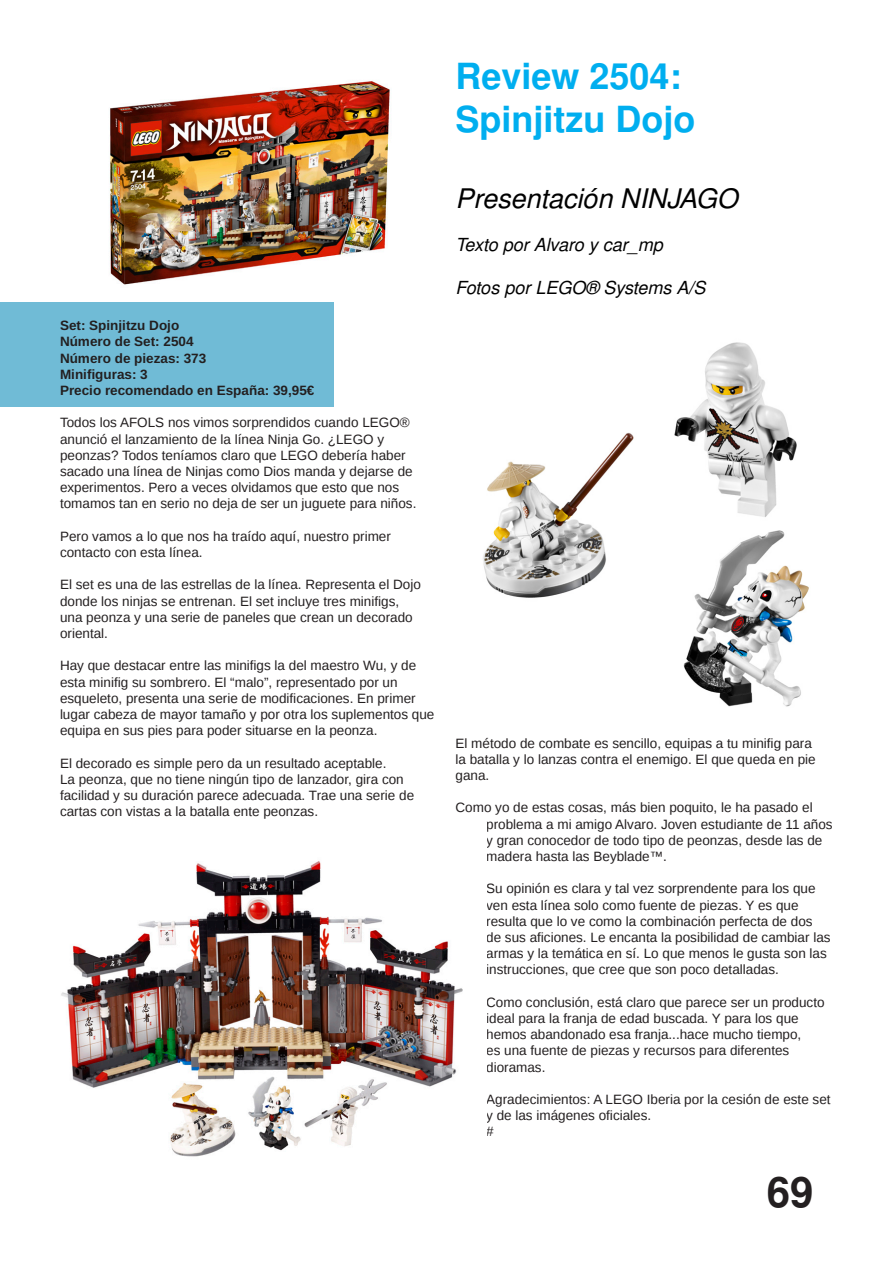
<style>
.page{position:relative;width:893px;height:1263px;background:#fff}
.page>*{position:absolute;margin:0;border:0;box-sizing:border-box;transform-origin:0 0}
.t1{font:700 42px "Free Sans";color:#231f20}
.t2{font:700 36px/43.2px "Free Sans";color:#00aeef}
.t3{font:italic 27px "Free Sans";color:#000}
.t4{font:italic 18px "Free Sans";color:#000}
.t5{font:13.5px/16.2px "Liberation Sans";color:#231f20}
.t6{font:700 13.5px/16.2px "Liberation Sans";color:#231f20}
</style>
<div class="page">
<img style="left:110px;top:81px;width:280px;height:231px">
<div style="left:0;top:302px;width:333px;height:105px;background:#70bbd6"></div>
<img style="left:61px;top:861px;width:402px;height:296px">
<img style="left:483px;top:432px;width:151px;height:166px">
<img style="left:683px;top:530px;width:126px;height:177px">
<img style="left:674px;top:342px;width:123px;height:175px">
<p class="t6" style="left:60px;top:317px;width:256px">Set: Spinjitzu Dojo<br>Número de Set: 2504<br>Número de piezas: 373<br>Minifiguras: 3<br>Precio recomendado en España: 39,95€</p>
<p class="t5" style="left:60px;top:415px;width:358px">Todos los AFOLS nos vimos sorprendidos cuando LEGO® anunció el lanzamiento de la línea Ninja Go. ¿LEGO y peonzas? Todos teníamos claro que LEGO debería haber sacado una línea de Ninjas como Dios manda y dejarse de experimentos. Pero a veces olvidamos que esto que nos tomamos tan en serio no deja de ser un juguete para niños.</p>
<p class="t5" style="left:60px;top:528px;width:332px">Pero vamos a lo que nos ha traído aquí, nuestro primer contacto con esta línea.</p>
<p class="t5" style="left:60px;top:577px;width:362px">El set es una de las estrellas de la línea. Representa el Dojo donde los ninjas se entrenan. El set incluye tres minifigs, una peonza y una serie de paneles que crean un decorado oriental.</p>
<p class="t5" style="left:60px;top:658px;width:376px">Hay que destacar entre las minifigs la del maestro Wu, y de esta minifig su sombrero. El “malo”, representado por un esqueleto, presenta una serie de modificaciones. En primer lugar cabeza de mayor tamaño y por otra los suplementos que equipa en sus pies para poder situarse en la peonza.</p>
<p class="t5" style="left:60px;top:755px;width:356px">El decorado es simple pero da un resultado aceptable.<br>La peonza, que no tiene ningún tipo de lanzador, gira con facilidad y su duración parece adecuada. Trae una serie de cartas con vistas a la batalla ente peonzas.</p>
<h2 class="t2" style="left:455px;top:56px;width:242px">Review 2504:<br>Spinjitzu Dojo</h2>
<h3 class="t3" style="left:455px;top:186px;width:284px">Presentación NINJAGO</h3>
<h3 class="t4" style="left:455px;top:236px;width:209px">Texto por Alvaro y car_mp</h3>
<h3 class="t4" style="left:455px;top:280px;width:252px">Fotos por LEGO® Systems A/S</h3>
<p class="t5" style="left:455px;top:735px;width:362px">El método de combate es sencillo, equipas a tu minifig para la batalla y lo lanzas contra el enemigo. El que queda en pie gana.</p>
<p class="t5" style="left:486px;top:799px;width:348px;text-indent:-31px">Como yo de estas cosas, más bien poquito, le ha pasado el problema a mi amigo Alvaro. Joven estudiante de 11 años y gran conocedor de todo tipo de peonzas, desde las de madera hasta las Beyblade™.</p>
<p class="t5" style="left:486px;top:880px;width:346px">Su opinión es clara y tal vez sorprendente para los que ven esta línea solo como fuente de piezas. Y es que resulta que lo ve como la combinación perfecta de dos de sus aficiones. Le encanta la posibilidad de cambiar las armas y la temática en sí. Lo que menos le gusta son las instrucciones, que cree que son poco detalladas.</p>
<p class="t5" style="left:486px;top:994px;width:340px">Como conclusión, está claro que parece ser un producto ideal para la franja de edad buscada. Y para los que hemos abandonado esa franja...hace mucho tiempo,<br>es una fuente de piezas y recursos para diferentes dioramas.</p>
<p class="t5" style="left:486px;top:1091px;width:346px">Agradecimientos: A LEGO Iberia por la cesión de este set y de las imágenes oficiales.<br>#</p>
<h1 class="t1" style="left:767px;top:1173px;width:48px">69</h1>
</div>
